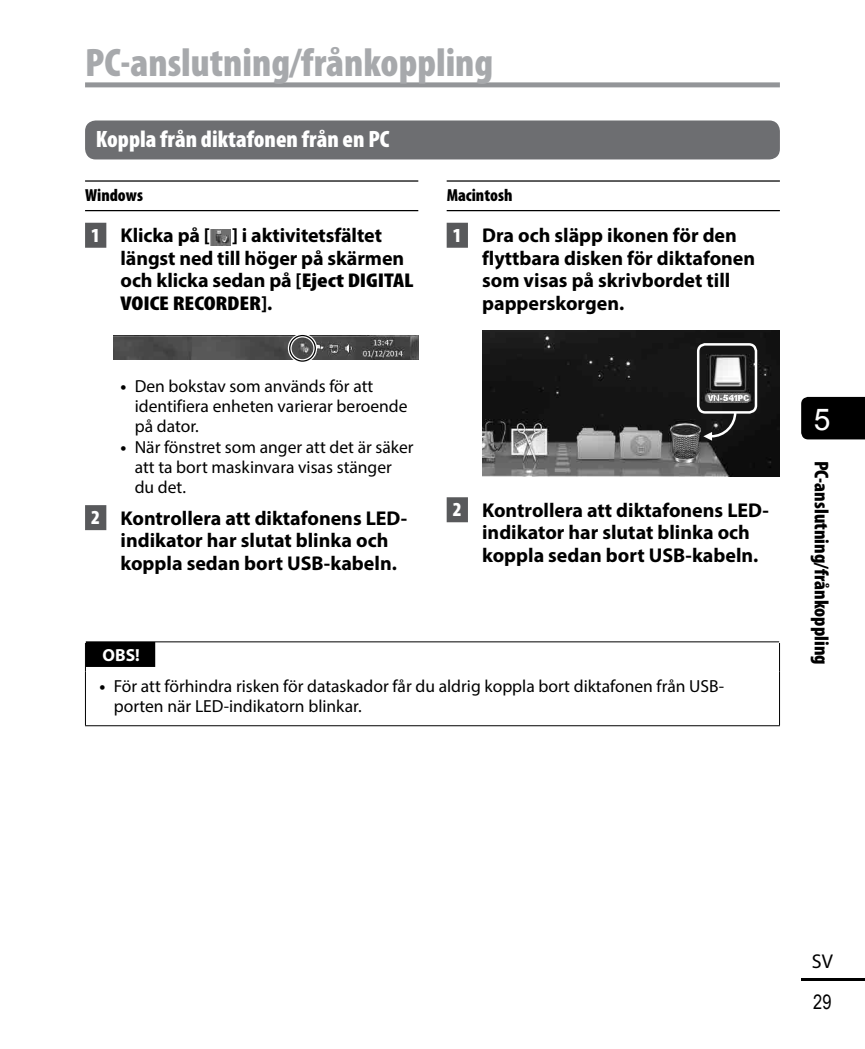
<style>
.page{position:relative;width:865px;height:1049px;background:#fff}
.page>*{position:absolute;margin:0;border:0;box-sizing:border-box;transform-origin:0 0}
.t1{font:900 condensed 40px "Myriad Pro";color:#a7a9ac}
.t2{font:30px "Arial";color:#fff}
.t3{font:900 condensed 23.75px "Myriad Pro";color:#fff}
.t4{font:700 20px/22.5px "Myriad Pro";color:#000}
.t5{font:900 condensed 20px "Myriad Pro";color:#000}
.t6{font:20px "Arial Narrow";color:#000}
.t7{font:20px "Myriad Pro";color:#000}
.t8{font:17.5px/20px "Myriad Pro";color:#000}
.t9{font:900 condensed 17.5px "Myriad Pro";color:#000}
.t10{font:700 17.5px "Myriad Pro";color:#fff}
.s1{font-weight:900;font-stretch:condensed;color:#fff}
.s2{font-weight:900;font-stretch:condensed}
.s3{font-weight:700}
</style>
<div class="page">
<div style="left:801px;top:397px;width:64px;height:42px;background:#000"></div>
<hr style="left:801px;top:978px;width:64px;height:3px;background:#000">
<div style="left:85px;top:82px;width:695px;height:5px;background:#939598"></div>
<div style="left:85px;top:120px;width:695px;height:39px;background:#6d6e71;border-radius:11px"></div>
<hr style="left:85px;top:180px;width:333px;height:2px;background:#000">
<hr style="left:85px;top:210px;width:333px;height:1px;background:#000">
<div style="left:85px;top:223px;width:21px;height:25px;background:#58595b"></div>
<div style="left:85px;top:505px;width:21px;height:25px;background:#58595b"></div>
<img style="left:210px;top:229px;width:21px;height:17px">
<img style="left:113px;top:335px;width:305px;height:25px">
<div style="left:288px;top:334px;width:29px;height:29px;border:4px solid #fff;border-radius:50%"></div>
<div style="left:289px;top:335px;width:27px;height:27px;border:1px solid #000;border-radius:50%"></div>
<hr style="left:446px;top:180px;width:334px;height:2px;background:#000">
<hr style="left:446px;top:210px;width:334px;height:1px;background:#000">
<div style="left:446px;top:223px;width:22px;height:25px;background:#58595b"></div>
<div style="left:446px;top:497px;width:22px;height:25px;background:#58595b"></div>
<img style="left:482px;top:330px;width:298px;height:147px">
<div style="left:697px;top:343px;width:60px;height:71px;border:2px solid #fff;border-radius:7px"></div>
<svg style="left:703px;top:412px;width:33px;height:29px"></svg>
<svg style="left:85px;top:643px;width:1px;height:28px"></svg>
<svg style="left:779px;top:643px;width:1px;height:28px"></svg>
<hr style="left:85px;top:671px;width:1px;height:54px;background:#000">
<hr style="left:779px;top:671px;width:1px;height:54px;background:#000">
<hr style="left:85px;top:725px;width:695px;height:1px;background:#000">
<hr style="left:86px;top:641px;width:693px;height:1px;background:#000">
<div style="left:86px;top:642px;width:69px;height:25px;background:#000"></div>
<h1 class="t1" style="left:85px;top:37px;width:409px">PC-anslutning/frånkoppling</h1>
<p class="t3" style="left:96px;top:124px;width:295px">Koppla från diktafonen från en PC</p>
<p class="t9" style="left:85px;top:184px;width:59px">Windows</p>
<p class="t4" style="left:120px;top:224px;width:295px;text-indent:-29px"><span class="s1">1</span> Klicka på [ ] i aktivitetsfältet längst ned till höger på skärmen och klicka sedan på [<span class="s2">Eject DIGITAL<br>VOICE RECORDER</span>].</p>
<p class="t8" style="left:135px;top:375px;width:274px;text-indent:-14px"><span class="s3">•</span> Den bokstav som används för att identifiera enheten varierar beroende på dator.</p>
<p class="t8" style="left:135px;top:437px;width:280px;text-indent:-14px"><span class="s3">•</span> När fönstret som anger att det är säker att ta bort maskinvara visas stänger du det.</p>
<p class="t4" style="left:120px;top:506px;width:288px;text-indent:-29px"><span class="s1">2</span> Kontrollera att diktafonens LED&shy;indikator har slutat blinka och koppla sedan bort USB-kabeln.</p>
<p class="t9" style="left:446px;top:184px;width:67px">Macintosh</p>
<p class="t4" style="left:482px;top:224px;width:275px;text-indent:-29px"><span class="s1">1</span> Dra och släpp ikonen för den flyttbara disken för diktafonen som visas på skrivbordet till papperskorgen.</p>
<p class="t4" style="left:482px;top:498px;width:288px;text-indent:-29px"><span class="s1">2</span> Kontrollera att diktafonens LED&shy;indikator har slutat blinka och koppla sedan bort USB-kabeln.</p>
<p class="t10" style="left:103px;top:643px;width:39px">OBS!</p>
<p class="t8" style="left:114px;top:675px;width:612px;text-indent:-14px"><span class="s3">•</span> För att förhindra risken för dataskador får du aldrig koppla bort diktafonen från USB&shy;porten när LED-indikatorn blinkar.</p>
<h2 class="t2" style="left:814px;top:400px;width:18px">5</h2>
<p class="t5" style="left:834px;top:461px;width:205px;rotate:90deg">PC-anslutning/frånkoppling</p>
<p class="t7" style="left:812px;top:948px;width:23px">SV</p>
<p class="t6" style="left:813px;top:988px;width:20px">29</p>
</div>
